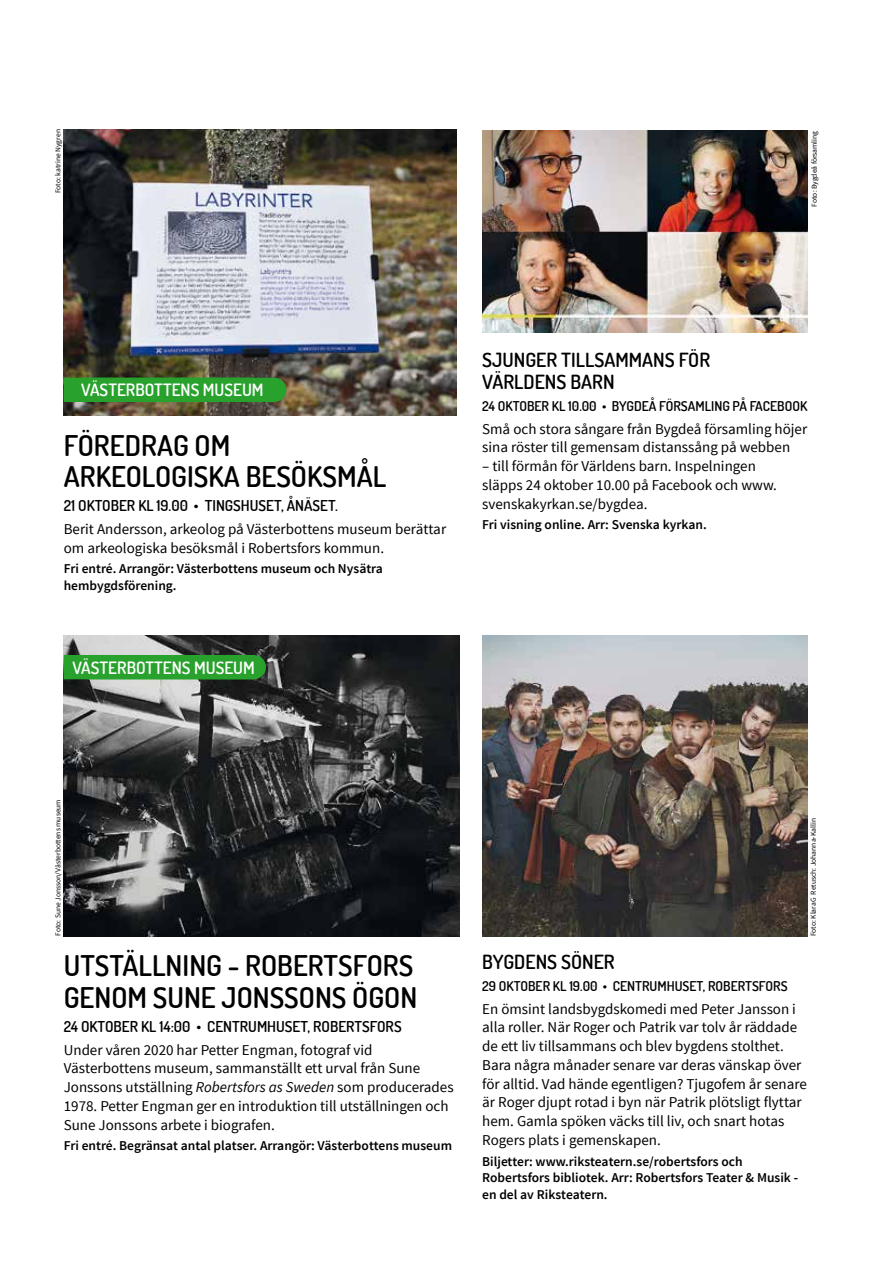
<style>
.page{position:relative;width:893px;height:1263px;background:#fff}
.page>*{position:absolute;margin:0;border:0;box-sizing:border-box;transform-origin:0 0}
.t1{font:600 28.5px/31.5px "Dosis";color:#000}
.t2{font:600 19.5px/22.5px "Dosis";color:#000}
.t3{font:600 16.95px "Dosis";color:#fff}
.t4{font:15px/18.8px "Source Sans Pro";color:#000}
.t5{font:600 15px "Dosis";color:#000}
.t6{font:600 13.5px/16.5px "Source Sans Pro";color:#000}
.t7{font:600 13.5px "Dosis";color:#000}
.t8{font:7.5px "Source Sans Pro";color:#000}
.s1{font-style:italic}
</style>
<div class="page">
<img style="left:64px;top:635px;width:395px;height:301px">
<img style="left:482px;top:131px;width:326px;height:202px">
<div style="left:64px;top:655px;width:190px;height:24px;background:#28a22d"></div>
<img style="left:64px;top:129px;width:392px;height:286px">
<div style="left:88px;top:378px;width:186px;height:24px;background:#28a22d"></div>
<div style="left:64px;top:378px;width:190px;height:24px;background:#28a22d"></div>
<img style="left:482px;top:635px;width:326px;height:301px">
<p class="t8" style="left:53px;top:193px;width:65px;rotate:-90deg">Foto: katrine Nygren</p>
<p class="t8" style="left:810px;top:207px;width:77px;rotate:-90deg">Foto: Bygdeå församling</p>
<p class="t3" style="left:81px;top:379px;width:184px">VÄSTERBOTTENS MUSEUM</p>
<h1 class="t1" style="left:64px;top:429px;width:324px">FÖREDRAG OM<br>ARKEOLOGISKA BESÖKSMÅL</h1>
<p class="t5" style="left:64px;top:496px;width:276px">21 OKTOBER KL 19.00 • TINGSHUSET, ÅNÄSET.</p>
<p class="t4" style="left:64px;top:520px;width:384px">Berit Andersson, arkeolog på Västerbottens museum berättar om arkeologiska besöksmål i Robertsfors kommun.</p>
<p class="t6" style="left:64px;top:561px;width:321px">Fri entré. Arrangör: Västerbottens museum och Nysätra hembygdsförening.</p>
<p class="t3" style="left:72px;top:656px;width:184px">VÄSTERBOTTENS MUSEUM</p>
<h2 class="t2" style="left:482px;top:348px;width:230px">SJUNGER TILLSAMMANS FÖR<br>VÄRLDENS BARN</h2>
<p class="t7" style="left:482px;top:397px;width:327px">24 OKTOBER KL 10.00 • BYGDEÅ FÖRSAMLING PÅ FACEBOOK</p>
<p class="t4" style="left:482px;top:420px;width:327px">Små och stora sångare från Bygdeå församling höjer sina röster till gemensam distanssång på webben</p>
<p class="t4" style="left:482px;top:457px;width:296px">– till förmån för Världens barn. Inspelningen släpps 24 oktober 10.00 på Facebook och www. svenskakyrkan.se/bygdea.</p>
<p class="t6" style="left:482px;top:517px;width:226px">Fri visning online. Arr: Svenska kyrkan.</p>
<p class="t8" style="left:53px;top:936px;width:138px;rotate:-90deg">Foto: Sune Jonsson/Västerbottens museum</p>
<h1 class="t1" style="left:64px;top:949px;width:355px">UTSTÄLLNING - ROBERTSFORS<br>GENOM SUNE JONSSONS ÖGON</h1>
<p class="t5" style="left:64px;top:1016px;width:339px">24 OKTOBER KL 14:00 • CENTRUMHUSET, ROBERTSFORS</p>
<p class="t4" style="left:64px;top:1040px;width:391px">Under våren 2020 har Petter Engman, fotograf vid Västerbottens museum, sammanställt ett urval från Sune Jonssons utställning <span class="s1">Robertsfors as Sweden</span> som producerades 1978. Petter Engman ger en introduktion till utställningen och Sune Jonssons arbete i biografen.</p>
<p class="t6" style="left:64px;top:1138px;width:390px">Fri entré. Begränsat antal platser. Arrangör: Västerbottens museum</p>
<p class="t8" style="left:808px;top:936px;width:119px;rotate:-90deg">Foto: KlaraG Retusch: Johanna-Kallin</p>
<h2 class="t2" style="left:482px;top:950px;width:134px">BYGDENS SÖNER</h2>
<p class="t7" style="left:482px;top:977px;width:307px">29 OKTOBER KL 19.00 • CENTRUMHUSET, ROBERTSFORS</p>
<p class="t4" style="left:482px;top:999px;width:326px">En ömsint landsbygdskomedi med Peter Jansson i alla roller. När Roger och Patrik var tolv år räddade de ett liv tillsammans och blev bygdens stolthet.<br>Bara några månader senare var deras vänskap över för alltid. Vad hände egentligen? Tjugofem år senare är Roger djupt rotad i byn när Patrik plötsligt flyttar hem. Gamla spöken väcks till liv, och snart hotas Rogers plats i gemenskapen.</p>
<p class="t6" style="left:482px;top:1153px;width:317px">Biljetter: www.riksteatern.se/robertsfors och<br>Robertsfors bibliotek. Arr: Robertsfors Teater &amp; Musik - en del av Riksteatern.</p>
</div>
